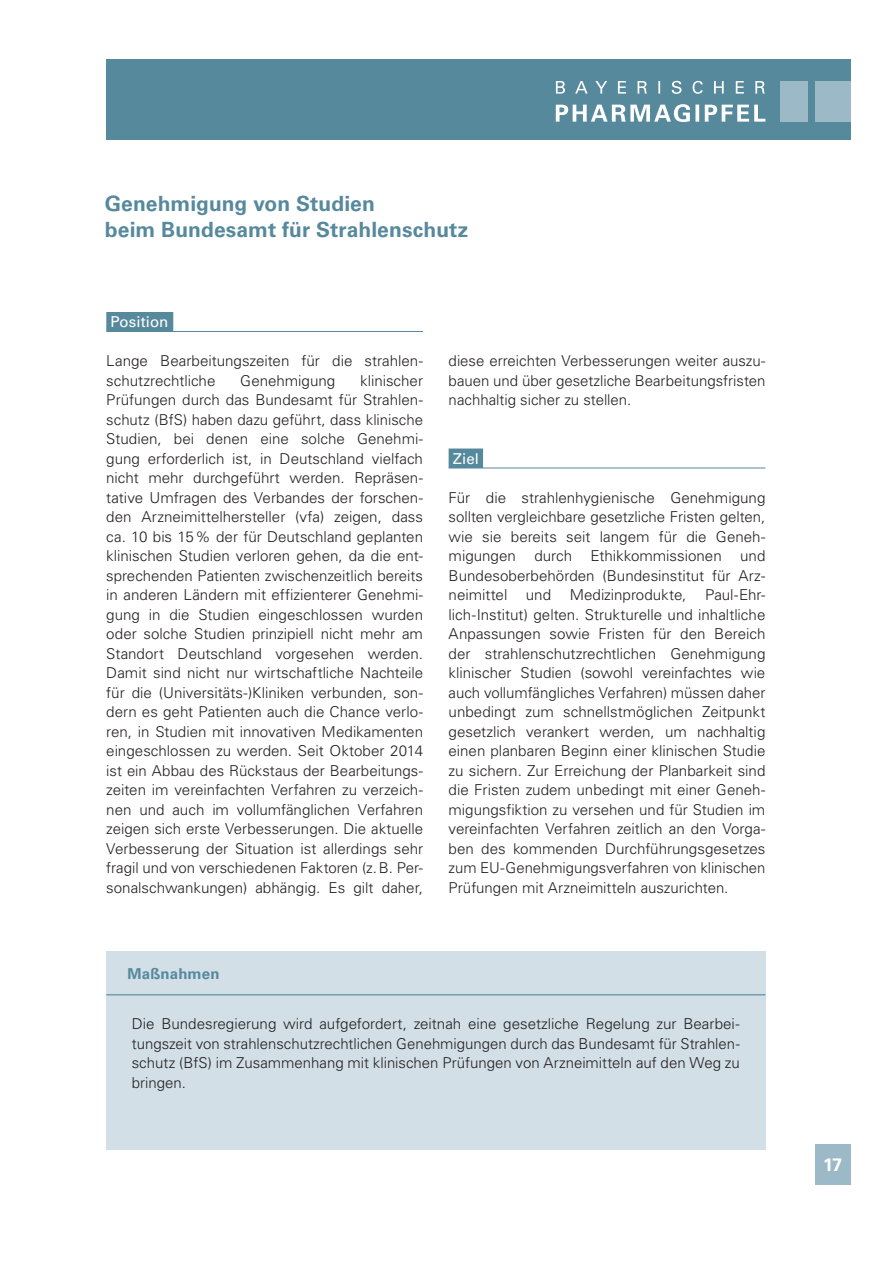
<style>
.page{position:relative;width:893px;height:1263px;background:#fff}
.page>*{position:absolute;margin:0;border:0;box-sizing:border-box;transform-origin:0 0}
.t1{font:700 21px/25.5px "Univers LT";letter-spacing:.005em;color:#57899d}
.t2{font:700 18px "Univers LT";color:#fff}
.t3{font:300 15px/19.5px "Univers LT";color:#231f20;text-align:justify}
.t4{font:15px "Univers LT";letter-spacing:.005em;color:#fff}
.t5{font:700 15px "Univers LT";letter-spacing:.01em;color:#57899d}
</style>
<div class="page">
<div style="left:106px;top:60px;width:744px;height:80px;background:#57899d"></div>
<div style="left:815px;top:1144px;width:35px;height:41px;background:#9cb9c7"></div>
<div style="left:780px;top:81px;width:28px;height:41px;background:#9cb9c7"></div>
<div style="left:815px;top:81px;width:35px;height:41px;background:#9cb9c7"></div>
<hr style="left:106px;top:331px;width:317px;height:1px;background:#57899d">
<hr style="left:449px;top:468px;width:316px;height:1px;background:#57899d">
<svg style="left:556px;top:104px;width:209px;height:18px"></svg>
<svg style="left:556px;top:81px;width:209px;height:13px"></svg>
<div style="left:106px;top:312px;width:67px;height:19px;background:#57899d"></div>
<div style="left:449px;top:448px;width:34px;height:20px;background:#57899d"></div>
<div style="left:106px;top:951px;width:659px;height:199px;background:#d2dfe7"></div>
<hr style="left:106px;top:994px;width:659px;height:1px;background:#57899d">
<h3 class="t1" style="left:105px;top:191px;width:365px">Genehmigung von Studien<br>beim Bundesamt für Strahlenschutz</h3>
<p class="t4" style="left:111px;top:313px;width:59px">Position</p>
<p class="t3" style="left:106px;top:351px;width:318px">Lange Bearbeitungszeiten für die strahlen-</p>
<p class="t3" style="left:449px;top:351px;width:318px">diese erreichten Verbesserungen weiter auszu-</p>
<p class="t3" style="left:106px;top:370px;width:111px">schutzrechtliche</p>
<p class="t3" style="left:240px;top:370px;width:97px">Genehmigung</p>
<p class="t3" style="left:360px;top:370px;width:64px">klinischer</p>
<p class="t3" style="left:449px;top:370px;width:318px">bauen und über gesetzliche Bearbeitungsfristen</p>
<p class="t3" style="left:106px;top:390px;width:318px">Prüfungen durch das Bundesamt für Strahlen-</p>
<p class="t3" style="left:449px;top:390px;width:184px">nachhaltig sicher zu stellen.</p>
<p class="t3" style="left:106px;top:409px;width:318px">schutz (BfS) haben dazu geführt, dass klinische Studien, bei denen eine solche Genehmi&shy;gung erforderlich ist, in Deutschland vielfach</p>
<p class="t4" style="left:453px;top:449px;width:28px">Ziel</p>
<p class="t3" style="left:106px;top:468px;width:318px">nicht mehr durchgeführt werden. Repräsen&shy;tative Umfragen des Verbandes der forschen&shy;den Arzneimittelhersteller (vfa) zeigen, dass ca. 10 bis 15% der für Deutschland geplanten klinischen Studien verloren gehen, da die ent&shy;sprechenden Patienten zwischenzeitlich bereits in anderen Ländern mit effizienterer Genehmi&shy;gung in die Studien eingeschlossen wurden oder solche Studien prinzipiell nicht mehr am Standort Deutschland vorgesehen werden.<br>Damit sind nicht nur wirtschaftliche Nachteile für die (Universitäts-)Kliniken verbunden, son&shy;dern es geht Patienten auch die Chance verlo&shy;ren, in Studien mit innovativen Medikamenten eingeschlossen zu werden. Seit Oktober 2014 ist ein Abbau des Rückstaus der Bearbeitungs&shy;zeiten im vereinfachten Verfahren zu verzeich&shy;nen und auch im vollumfänglichen Verfahren zeigen sich erste Verbesserungen. Die aktuelle Verbesserung der Situation ist allerdings sehr fragil und von verschiedenen Faktoren (z.B. Per&shy;sonalschwankungen) abhängig. Es gilt daher,</p>
<p class="t3" style="left:449px;top:487px;width:318px">Für die strahlenhygienische Genehmigung sollten vergleichbare gesetzliche Fristen gelten, wie sie bereits seit langem für die Geneh&shy;migungen durch Ethikkommissionen und Bundesoberbehörden (Bundesinstitut für Arz&shy;neimittel und Medizinprodukte, Paul-Ehr&shy;lich-Institut) gelten. Strukturelle und inhaltliche Anpassungen sowie Fristen für den Bereich der strahlenschutzrechtlichen Genehmigung klinischer Studien (sowohl vereinfachtes wie auch vollumfängliches Verfahren) müssen daher unbedingt zum schnellstmöglichen Zeitpunkt gesetzlich verankert werden, um nachhaltig einen planbaren Beginn einer klinischen Studie zu sichern. Zur Erreichung der Planbarkeit sind die Fristen zudem unbedingt mit einer Geneh&shy;migungsfiktion zu versehen und für Studien im vereinfachten Verfahren zeitlich an den Vorga&shy;ben des kommenden Durchführungsgesetzes zum EU-Genehmigungsverfahren von klinischen Prüfungen mit Arzneimitteln auszurichten.</p>
<p class="t5" style="left:128px;top:965px;width:94px">Maßnahmen</p>
<p class="t3" style="left:132px;top:1014px;width:610px">Die Bundesregierung wird aufgefordert, zeitnah eine gesetzliche Regelung zur Bearbei&shy;tungszeit von strahlenschutzrechtlichen Genehmigungen durch das Bundesamt für Strahlen&shy;schutz (BfS) im Zusammenhang mit klinischen Prüfungen von Arzneimitteln auf den Weg zu bringen.</p>
<p class="t2" style="left:823px;top:1154px;width:21px">17</p>
</div>
